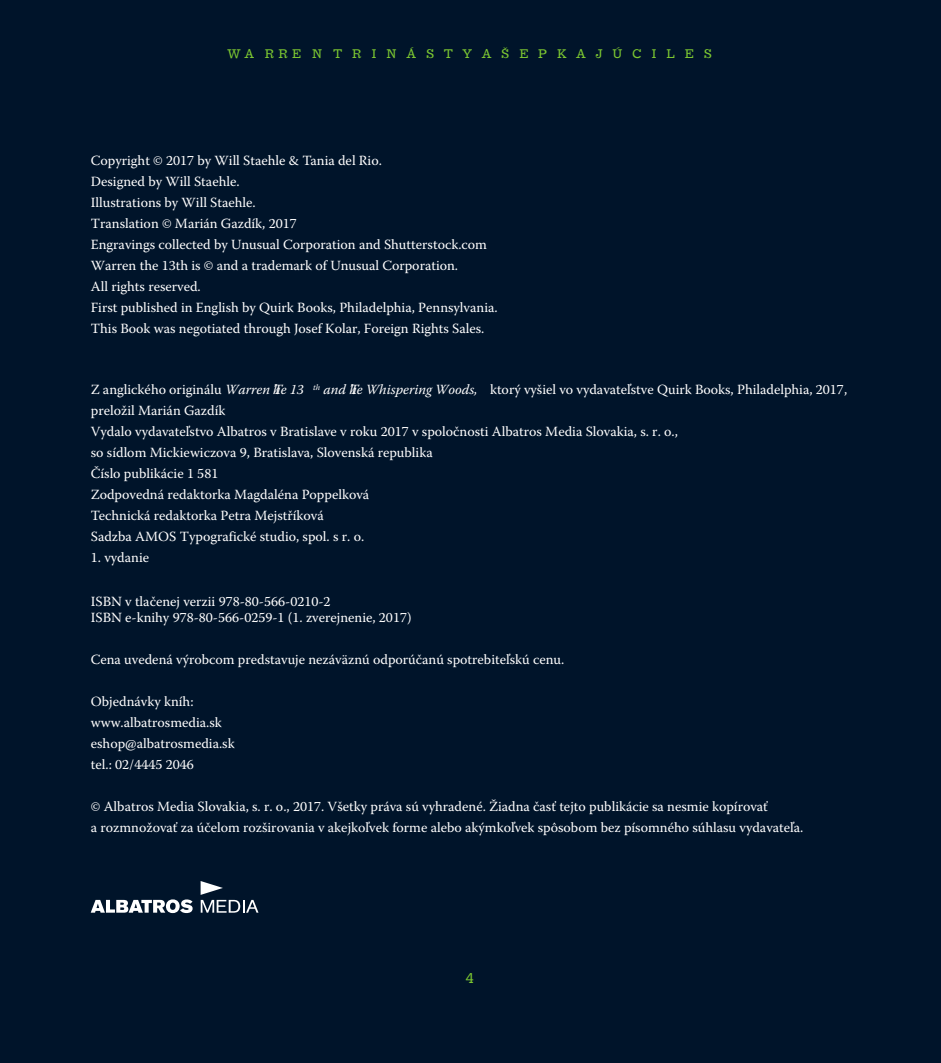
<style>
.page{position:relative;width:941px;height:1063px;background:#00142a}
.page>*{position:absolute;margin:0;border:0;box-sizing:border-box;transform-origin:0 0}
.t1{font:14px/21px "Warnock Pro";color:#fff}
.t2{font:14px "Farao CE";color:#7cc731}
.t3{font:12.25px "Farao CE";letter-spacing:.825em;color:#7cc731}
.s1{font-style:italic}
</style>
<div class="page">
<svg style="left:91px;top:899px;width:102px;height:14px"></svg>
<svg style="left:201px;top:881px;width:57px;height:32px"></svg>
<p class="t3" style="left:227px;top:47px;width:485px">WARRENTRINÁSTY A ŠEPKAJÚCI LES</p>
<p class="t1" style="left:91px;top:149px;width:408px">Copyright © 2017 by Will Staehle &amp; Tania del Rio.<br>Designed by Will Staehle.<br>Illustrations by Will Staehle.<br>Translation © Marián Gazdík, 2017<br>Engravings collected by Unusual Corporation and Shutterstock.com Warren the 13th is © and a trademark of Unusual Corporation.<br>All rights reserved.<br>First published in English by Quirk Books, Philadelphia, Pennsylvania.<br>This Book was negotiated through Josef Kolar, Foreign Rights Sales.</p>
<p class="t1" style="left:91px;top:379px;width:758px">Z anglického originálu <span class="s1">Warren The 13</span> <sup>th</sup> <span class="s1">and The Whispering Woods,</span> ktorý vyšiel vo vydavateľstve Quirk Books, Philadelphia, 2017, preložil Marián Gazdík<br>Vydalo vydavateľstvo Albatros v Bratislave v roku 2017 v spoločnosti Albatros Media Slovakia, s. r. o.,<br>so sídlom Mickiewiczova 9, Bratislava, Slovenská republika<br>Číslo publikácie 1 581<br>Zodpovedná redaktorka Magdaléna Poppelková<br>Technická redaktorka Petra Mejstříková<br>Sadzba AMOS Typografické studio, spol. s r. o.</p>
<p class="t1" style="left:91px;top:547px;width:60px">1. vydanie</p>
<p class="t1" style="left:91px;top:592px;width:322px;line-height:16.8px">ISBN v tlačenej verzii 978-80-566-0210-2<br>ISBN e-knihy 978-80-566-0259-1 (1. zverejnenie, 2017)</p>
<p class="t1" style="left:91px;top:649px;width:475px">Cena uvedená výrobcom predstavuje nezáväznú odporúčanú spotrebiteľskú cenu.</p>
<p class="t1" style="left:91px;top:691px;width:145px">Objednávky kníh: www.albatrosmedia.sk eshop@albatrosmedia.sk tel.: 02/4445 2046</p>
<p class="t1" style="left:91px;top:796px;width:714px">© Albatros Media Slovakia, s. r. o., 2017. Všetky práva sú vyhradené. Žiadna časť tejto publikácie sa nesmie kopírovať<br>a rozmnožovať za účelom rozširovania v akejkoľvek forme alebo akýmkoľvek spôsobom bez písomného súhlasu vydavateľa.</p>
<p class="t2" style="left:465px;top:970px;width:10px">4</p>
</div>
